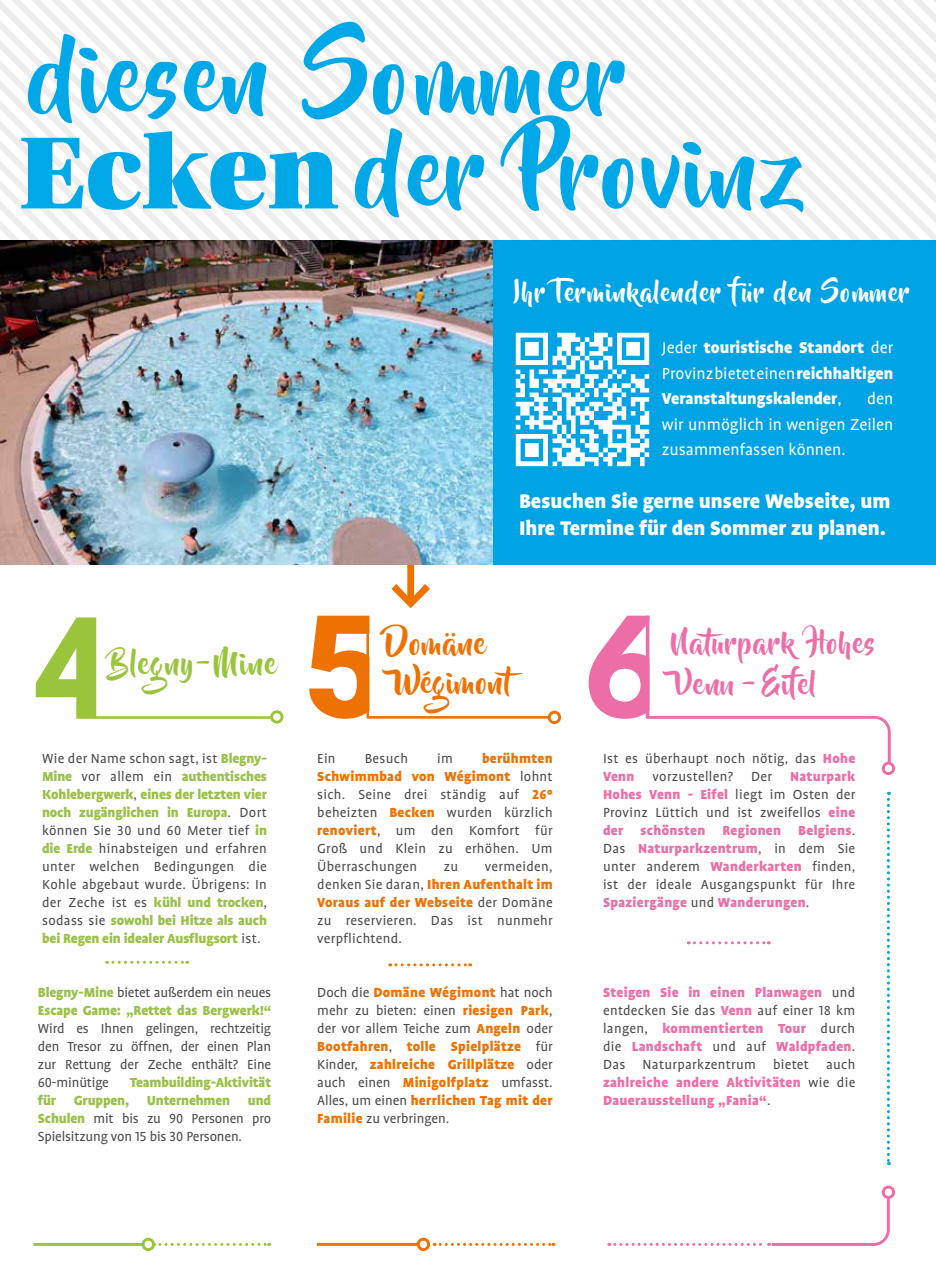
<style>
.page{position:relative;width:936px;height:1276px;background:#fff}
.page>*{position:absolute;margin:0;border:0;box-sizing:border-box;transform-origin:0 0}
.t1{font:94.2px/94.2px "Beyond The Mountains";letter-spacing:.03em;color:#00a8e8}
.t2{font:30px/39px "Beyond The Mountains";letter-spacing:.02em;color:#ee7203}
.t3{font:30px "Beyond The Mountains";letter-spacing:.04em;color:#9ac43c}
.t4{font:28.5px/40.5px "Beyond The Mountains";letter-spacing:.03em;color:#ed6ea7}
.t5{font:25.5px "Beyond The Mountains";letter-spacing:.04em;color:#fff}
.t6{font:900 22.5px/27px "Profile OT";color:#fff}
.t7{font:900 18px/25.5px "Profile OT";color:#fff;text-align:justify}
.t8{font:18px/25.5px "Profile OT";color:#fff;text-align:justify}
.t9{font:15px/18px "Profile OT";letter-spacing:.02em;color:#4a4a49;text-align:justify}
.t10{font:900 15px/18px "Profile OT";letter-spacing:.02em;color:#ee7203;text-align:justify}
.t11{font:900 15px/18px "Profile OT";letter-spacing:.02em;color:#ed6ea7;text-align:justify}
.t12{font:900 15px/18px "Profile OT";letter-spacing:-.01em;color:#9ac049}
.s1{font-family:"Utopia Std Black Headline";font-size:108.75px}
.s2{font-weight:400}
.s3{font-weight:900;color:#ee7203}
.s4{font-weight:900;color:#9ac049}
.s5{font-weight:900;color:#ed6ea7}
.s6{font-weight:400;color:#4a4a49}
</style>
<div class="page">
<svg style="left:396px;top:963px;width:75px;height:3px"></svg>
<svg style="left:688px;top:941px;width:81px;height:3px"></svg>
<svg style="left:107px;top:961px;width:81px;height:3px"></svg>
<hr style="left:33px;top:1243px;width:111px;height:2px;background:#9ac43c">
<hr style="left:317px;top:1243px;width:101px;height:2px;background:#ee7203">
<svg style="left:142px;top:1237px;width:127px;height:14px"></svg>
<svg style="left:416px;top:1237px;width:138px;height:14px"></svg>
<svg style="left:608px;top:1185px;width:287px;height:61px"></svg>
<svg style="left:36px;top:617px;width:247px;height:106px"></svg>
<svg style="left:309px;top:615px;width:252px;height:109px"></svg>
<svg style="left:588px;top:615px;width:307px;height:160px"></svg>
<img style="left:0;top:241px;width:493px;height:324px">
<div style="left:493px;top:241px;width:442px;height:324px;background:#00a3e3"></div>
<svg style="left:391px;top:565px;width:39px;height:43px"></svg>
<svg style="left:921px;top:0;width:14px;height:241px"></svg>
<svg style="left:901px;top:0;width:20px;height:241px"></svg>
<svg style="left:881px;top:0;width:20px;height:241px"></svg>
<svg style="left:861px;top:0;width:20px;height:241px"></svg>
<svg style="left:841px;top:0;width:20px;height:241px"></svg>
<svg style="left:821px;top:0;width:20px;height:241px"></svg>
<svg style="left:801px;top:0;width:20px;height:241px"></svg>
<svg style="left:781px;top:0;width:20px;height:241px"></svg>
<svg style="left:761px;top:0;width:20px;height:241px"></svg>
<svg style="left:741px;top:0;width:20px;height:241px"></svg>
<svg style="left:721px;top:0;width:20px;height:241px"></svg>
<svg style="left:701px;top:0;width:20px;height:241px"></svg>
<svg style="left:681px;top:0;width:20px;height:241px"></svg>
<svg style="left:661px;top:0;width:20px;height:241px"></svg>
<svg style="left:641px;top:0;width:20px;height:241px"></svg>
<svg style="left:621px;top:0;width:20px;height:241px"></svg>
<svg style="left:601px;top:0;width:20px;height:241px"></svg>
<svg style="left:581px;top:0;width:20px;height:241px"></svg>
<svg style="left:561px;top:0;width:20px;height:241px"></svg>
<svg style="left:541px;top:0;width:20px;height:241px"></svg>
<svg style="left:521px;top:0;width:20px;height:241px"></svg>
<svg style="left:501px;top:0;width:20px;height:241px"></svg>
<svg style="left:481px;top:0;width:20px;height:241px"></svg>
<svg style="left:461px;top:0;width:20px;height:241px"></svg>
<svg style="left:441px;top:0;width:20px;height:241px"></svg>
<svg style="left:421px;top:0;width:20px;height:241px"></svg>
<svg style="left:401px;top:0;width:20px;height:241px"></svg>
<svg style="left:381px;top:0;width:20px;height:241px"></svg>
<svg style="left:361px;top:0;width:20px;height:241px"></svg>
<svg style="left:340px;top:0;width:21px;height:241px"></svg>
<svg style="left:320px;top:0;width:20px;height:241px"></svg>
<svg style="left:280px;top:0;width:40px;height:241px"></svg>
<svg style="left:280px;top:13px;width:20px;height:228px"></svg>
<svg style="left:0;top:0;width:280px;height:241px"></svg>
<svg style="left:515px;top:333px;width:134px;height:133px"></svg>
<svg style="left:887px;top:792px;width:2px;height:373px"></svg>
<h1 class="t1" style="left:19px;top:35px;width:788px">diesen Sommer<br><span class="s1">Ecken</span>der Provinz</h1>
<h2 class="t3" style="left:110px;top:647px;width:168px">Blegny-Mine</h2>
<h3 class="t5" style="left:514px;top:278px;width:397px">Ihr Terminkalender für den Sommer</h3>
<p class="t7" style="left:662px;top:335px;width:233px"><span class="s2">Jeder</span> touristische Standort <span class="s2">der Provinz bietet einen</span> reichhaltigen Veranstaltungskalender<span class="s2">,</span></p>
<p class="t8" style="left:662px;top:386px;width:233px;text-indent:205px">den wir unmöglich in wenigen Zeilen zusammenfassen können.</p>
<h3 class="t6" style="left:519px;top:488px;width:373px">Besuchen Sie gerne unsere Webseite, um<br>Ihre Termine für den Sommer zu planen.</h3>
<h2 class="t2" style="left:395px;top:625px;width:138px;text-indent:-9px">Domäne<br>Wégimont</h2>
<h3 class="t4" style="left:671px;top:624px;width:206px">Naturpark Hohes<br>Venn - Eifel</h3>
<p class="t9" style="left:317px;top:749px;width:237px;text-indent:165px"><span class="s3">berühmten Schwimmbad von Wégimont</span> lohnt sich. Seine drei ständig auf <span class="s3">26° </span>beheizten <span class="s3">Becken</span> wurden kürzlich <span class="s3">renoviert</span>, um den Komfort für Groß und Klein zu erhöhen. Um Überraschungen</p>
<p class="t9" style="left:42px;top:749px;width:226px">Wie der Name schon sagt, ist <span class="s4">Blegny-Mine</span> vor allem ein <span class="s4">authentisches Kohlebergwerk</span>, <span class="s4">eines der letzten vier noch zugänglichen in Europa</span>. Dort können Sie 30 und 60 Meter tief <span class="s4">in die Erde</span> hinabsteigen und erfahren unter welchen Bedingungen die Kohle abgebaut wurde. Übrigens: In der Zeche ist es <span class="s4">kühl und trocken</span>, sodass sie <span class="s4">sowohl bei Hitze als auch bei Regen ein idealer Ausflugsort</span> ist.</p>
<p class="t9" style="left:317px;top:749px;width:20px">Ein</p>
<p class="t9" style="left:365px;top:749px;width:45px">Besuch</p>
<p class="t9" style="left:437px;top:749px;width:17px">im</p>
<p class="t9" style="left:317px;top:857px;width:237px;text-indent:168px">vermeiden, denken Sie daran, <span class="s3">Ihren Aufenthalt im Voraus auf der Webseite</span> der Domäne zu reservieren. Das ist nunmehr verpflichtend.</p>
<p class="t9" style="left:444px;top:857px;width:16px">zu</p>
<p class="t9" style="left:603px;top:749px;width:254px">Ist es überhaupt noch nötig, das <span class="s5">Hohe Venn</span> vorzustellen? Der <span class="s5">Naturpark Hohes Venn - Eifel</span> liegt im Osten der Provinz Lüttich und ist zweifellos <span class="s5">eine der schönsten Regionen Belgiens</span>.<br>Das <span class="s5">Naturparkzentrum</span>, in dem Sie unter anderem <span class="s5">Wanderkarten</span> finden, ist der ideale Ausgangspunkt für Ihre <span class="s5">Spaziergänge</span> und <span class="s5">Wanderungen</span>.</p>
<p class="t12" style="left:38px;top:983px;width:235px">Blegny-Mine <span class="s6">bietet außerdem ein neues<br></span>Escape Game: „Rettet das Bergwerk!“</p>
<p class="t9" style="left:38px;top:1019px;width:235px">Wird es Ihnen gelingen, rechtzeitig den Tresor zu öffnen, der einen Plan zur Rettung der Zeche enthält? Eine 60-minütige</p>
<p class="t12" style="left:38px;top:1073px;width:235px;text-align:justify;text-indent:92px">Teambuilding-Aktivität für Gruppen, Unternehmen und Schulen <span class="s6">mit bis zu 90 Personen pro Spielsitzung von 15 bis 30 Personen.</span></p>
<p class="t10" style="left:317px;top:983px;width:237px"><span class="s6">Doch die</span> Domäne Wégimont <span class="s6">hat noch mehr zu bieten: einen</span> riesigen Park<span class="s6">, der vor allem Teiche zum</span> Angeln <span class="s6">oder </span>Bootfahren<span class="s6">,</span> tolle Spielplätze <span class="s6">für Kinder,</span> zahlreiche Grillplätze <span class="s6">oder auch einen</span> Minigolfplatz <span class="s6">umfasst.<br>Alles, um einen</span> herrlichen Tag mit der Familie <span class="s6">zu verbringen.</span></p>
<p class="t11" style="left:603px;top:983px;width:254px">Steigen Sie in einen Planwagen <span class="s6">und entdecken Sie das</span> Venn <span class="s6">auf einer 18 km langen,</span> kommentierten Tour <span class="s6">durch die</span> Landschaft <span class="s6">und auf</span> Waldpfaden<span class="s6">.<br>Das Naturparkzentrum bietet auch </span>zahlreiche andere Aktivitäten <span class="s6">wie die </span>Dauerausstellung „Fania“<span class="s6">.</span></p>
</div>
